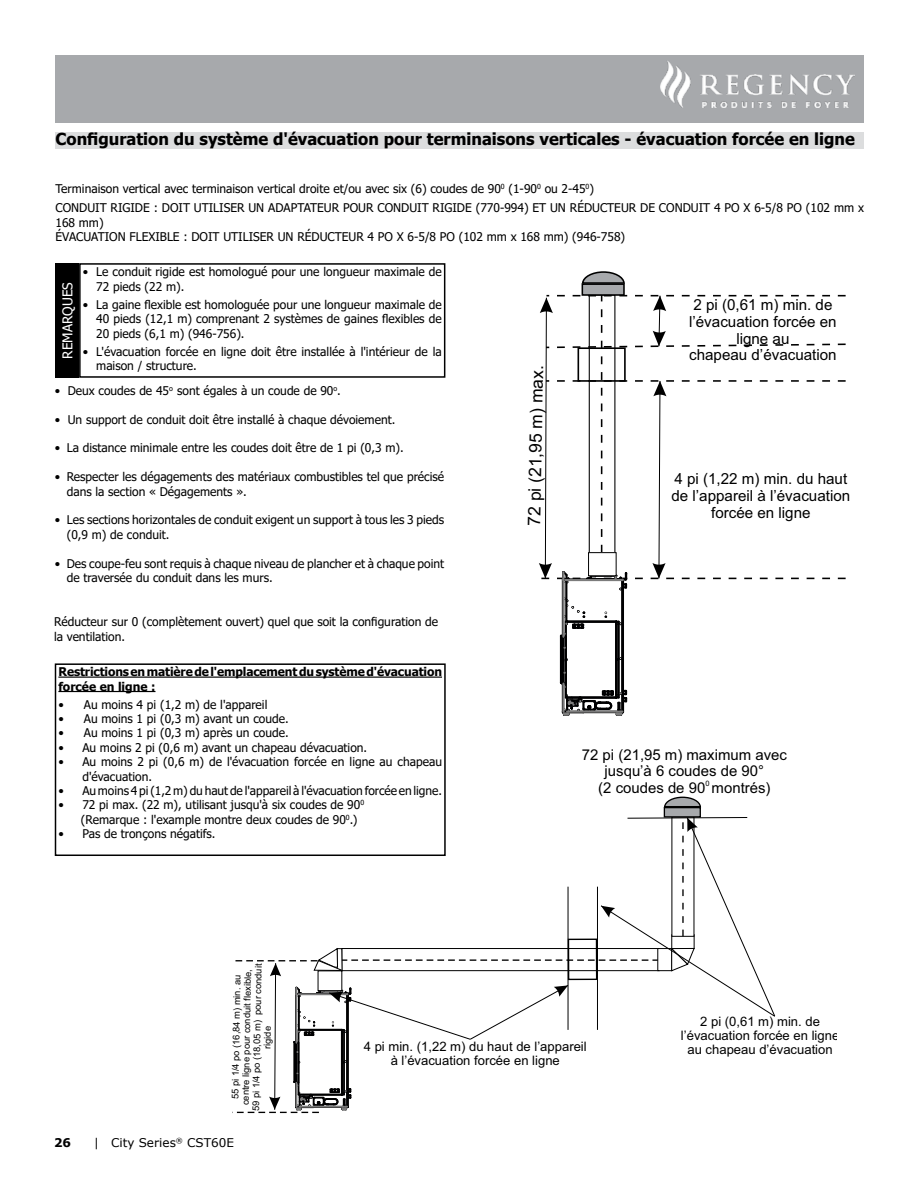
<style>
.page{position:relative;width:918px;height:1188px;background:#fff}
.page>*{position:absolute;margin:0;border:0;box-sizing:border-box;transform-origin:0 0}
.t1{font:17.4px "Arial";color:#000}
.t2{font:700 16.5px "Tahoma";color:#000}
.t3{font:15.3px/16.5px "Arial";color:#000;text-align:center}
.t4{font:14.85px/16.6px "Arial";color:#000;text-align:center}
.t5{font:13.5px "Tahoma";color:#fff}
.t6{font:13.05px/14.1px "Arial";color:#000;text-align:center}
.t7{font:12px/14.4px "Tahoma";color:#000}
.t8{font:700 12px/14.4px "Tahoma";letter-spacing:-.01em;color:#000}
.t9{font:12px "Verdana";color:#000}
.t10{font:700 12px "Verdana";color:#000}
.t11{font:9.3px/10.5px "Arial";color:#000;text-align:center}
.t12{font:7.5px "Arial";color:#000}
</style>
<div class="page">
<div style="left:56px;top:55px;width:808px;height:67px;background:#a7a9ac"></div>
<img style="left:661px;top:61px;width:194px;height:46px">
<hr style="left:562px;top:661px;width:2px;height:21px;background:#000001">
<hr style="left:562px;top:638px;width:2px;height:22px;background:#000001">
<hr style="left:560px;top:636px;width:2px;height:47px;background:#000001">
<hr style="left:565px;top:622px;width:2px;height:75px;background:#000001">
<hr style="left:615px;top:622px;width:3px;height:75px;background:#000001">
<hr style="left:618px;top:622px;width:2px;height:75px;background:#000001">
<hr style="left:621px;top:580px;width:3px;height:132px;background:#000001">
<svg style="left:617px;top:656px;width:5px;height:6px"></svg>
<svg style="left:560px;top:681px;width:67px;height:35px"></svg>
<div style="left:582px;top:284px;width:42px;height:11px;background:#a7a9ac"></div>
<div style="left:582px;top:283px;width:43px;height:13px;border:2px solid #000"></div>
<svg style="left:581px;top:271px;width:44px;height:14px"></svg>
<svg style="left:539px;top:294px;width:307px;height:345px"></svg>
<div style="left:56px;top:132px;width:808px;height:16px;background:#dcddde"></div>
<hr style="left:58px;top:677px;width:384px;height:1px;background:#000">
<hr style="left:58px;top:691px;width:98px;height:1px;background:#000">
<div style="left:55px;top:663px;width:391px;height:193px;border:2px solid #000"></div>
<div style="left:664px;top:808px;width:36px;height:9px;background:#a7a9ac"></div>
<div style="left:664px;top:807px;width:37px;height:11px;border:1px solid #000"></div>
<svg style="left:663px;top:796px;width:38px;height:12px"></svg>
<svg style="left:233px;top:816px;width:542px;height:297px"></svg>
<hr style="left:597px;top:887px;width:1px;height:143px;background:#000">
<div style="left:56px;top:263px;width:23px;height:115px;background:#000"></div>
<div style="left:79px;top:263px;width:366px;height:115px;border:2px solid #000"></div>
<h2 class="t2" style="left:56px;top:127px;width:801px">Configuration du système d'évacuation pour terminaisons verticales - évacuation forcée en ligne</h2>
<p class="t7" style="left:56px;top:183px;width:540px">Terminaison vertical avec terminaison vertical droite et/ou avec six (6) coudes de 90<sup>0</sup> (1-90<sup>0</sup> ou 2-45<sup>0</sup>)</p>
<p class="t7" style="left:56px;top:201px;width:810px">CONDUIT RIGIDE : DOIT UTILISER UN ADAPTATEUR POUR CONDUIT RIGIDE (770-994) ET UN RÉDUCTEUR DE CONDUIT 4 PO X 6-5/8 PO (102 mm x<br>168 mm)<br>ÉVACUATION FLEXIBLE : DOIT UTILISER UN RÉDUCTEUR 4 PO X 6-5/8 PO (102 mm x 168 mm) (946-758)</p>
<p class="t5" style="left:59px;top:359px;width:78px;rotate:-90deg">REMARQUES</p>
<p class="t7" style="left:96px;top:265px;width:347px;line-height:15px;text-indent:-14px">• Le conduit rigide est homologué pour une longueur maximale de<br>72 pieds (22 m).</p>
<p class="t7" style="left:96px;top:298px;width:347px;text-align:justify;text-indent:-14px">• La gaine flexible est homologuée pour une longueur maximale de 40 pieds (12,1 m) comprenant 2 systèmes de gaines flexibles de 20 pieds (6,1 m) (946-756).</p>
<p class="t7" style="left:96px;top:345px;width:347px;text-indent:-14px">• L'évacuation forcée en ligne doit être installée à l'intérieur de la maison / structure.</p>
<p class="t7" style="left:55px;top:384px;width:288px">• Deux coudes de 45<sup>o</sup> sont égales à un coude de 90<sup>o</sup>.</p>
<p class="t7" style="left:55px;top:413px;width:342px">• Un support de conduit doit être installé à chaque dévoiement.</p>
<p class="t7" style="left:55px;top:441px;width:351px">• La distance minimale entre les coudes doit être de 1 pi (0,3 m).</p>
<p class="t7" style="left:67px;top:470px;width:379px;text-indent:-12px">• Respecter les dégagements des matériaux combustibles tel que précisé dans la section « Dégagements ».</p>
<p class="t7" style="left:67px;top:513px;width:379px;text-indent:-12px">• Les sections horizontales de conduit exigent un support à tous les 3 pieds (0,9 m) de conduit.</p>
<p class="t7" style="left:67px;top:557px;width:379px;text-indent:-12px">• Des coupe-feu sont requis à chaque niveau de plancher et à chaque point de traversée du conduit dans les murs.</p>
<p class="t7" style="left:54px;top:615px;width:386px">Réducteur sur 0 (complètement ouvert) quel que soit la configuration de la ventilation.</p>
<p class="t8" style="left:58px;top:665px;width:385px">Restrictions en matière de l'emplacement du système d'évacuation forcée en ligne :</p>
<p class="t7" style="left:58px;top:698px;width:211px">• Au moins 4 pi (1,2 m) de l'appareil</p>
<p class="t7" style="left:58px;top:712px;width:232px">• Au moins 1 pi (0,3 m) avant un coude.</p>
<p class="t7" style="left:58px;top:727px;width:232px">• Au moins 1 pi (0,3 m) après un coude.</p>
<p class="t7" style="left:58px;top:741px;width:310px">• Au moins 2 pi (0,6 m) avant un chapeau dévacuation.</p>
<p class="t7" style="left:82px;top:755px;width:361px;text-indent:-24px">• Au moins 2 pi (0,6 m) de l'évacuation forcée en ligne au chapeau d'évacuation.</p>
<p class="t7" style="left:58px;top:784px;width:385px">• Au moins 4 pi (1,2 m) du haut de l'appareil à l'évacuation forcée en ligne.</p>
<p class="t7" style="left:81px;top:799px;width:285px;text-indent:-22px">• 72 pi max. (22 m), utilisant jusqu'à six coudes de 90<sup>0 </sup>(Remarque : l'example montre deux coudes de 90<sup>0</sup>.)</p>
<p class="t7" style="left:58px;top:827px;width:159px">• Pas de tronçons négatifs.</p>
<h1 class="t1" style="left:522px;top:525px;width:161px;rotate:-89deg">72 pi (21,95 m) max.</h1>
<p class="t3" style="left:689px;top:297px;width:149px">2 pi (0,61 m) min. de l’évacuation forcée en ligne au<br>chapeau d’évacuation</p>
<p class="t3" style="left:672px;top:470px;width:180px">4 pi (1,22 m) min. du haut de l’appareil à l’évacuation forcée en ligne</p>
<p class="t4" style="left:582px;top:746px;width:207px">72 pi (21,95 m) maximum avec jusqu’à 6 coudes de 90°</p>
<p class="t12" style="left:705px;top:778px;width:6px">0</p>
<p class="t4" style="left:598px;top:779px;width:174px">(2 coudes de 90 montrés)</p>
<p class="t11" style="left:230px;top:1111px;width:149px;rotate:-89deg">55 pi 1/4 po (16,84 m) min. au centre ligne pour conduit flexible,<br>59 pi 1/4 po (18,05 m) pour conduit rigide</p>
<p class="t10" style="left:54px;top:1135px;width:19px">26</p>
<p class="t9" style="left:94px;top:1135px;width:142px">| City Series<sup>®</sup> CST60E</p>
<p class="t6" style="left:364px;top:1039px;width:224px;line-height:14.5px">4 pi min. (1,22 m) du haut de l’appareil à l’évacuation forcée en ligne</p>
<p class="t6" style="left:681px;top:1014px;width:160px">2 pi (0,61 m) min. de l’évacuation forcée en ligne au chapeau d’évacuation</p>
</div>
